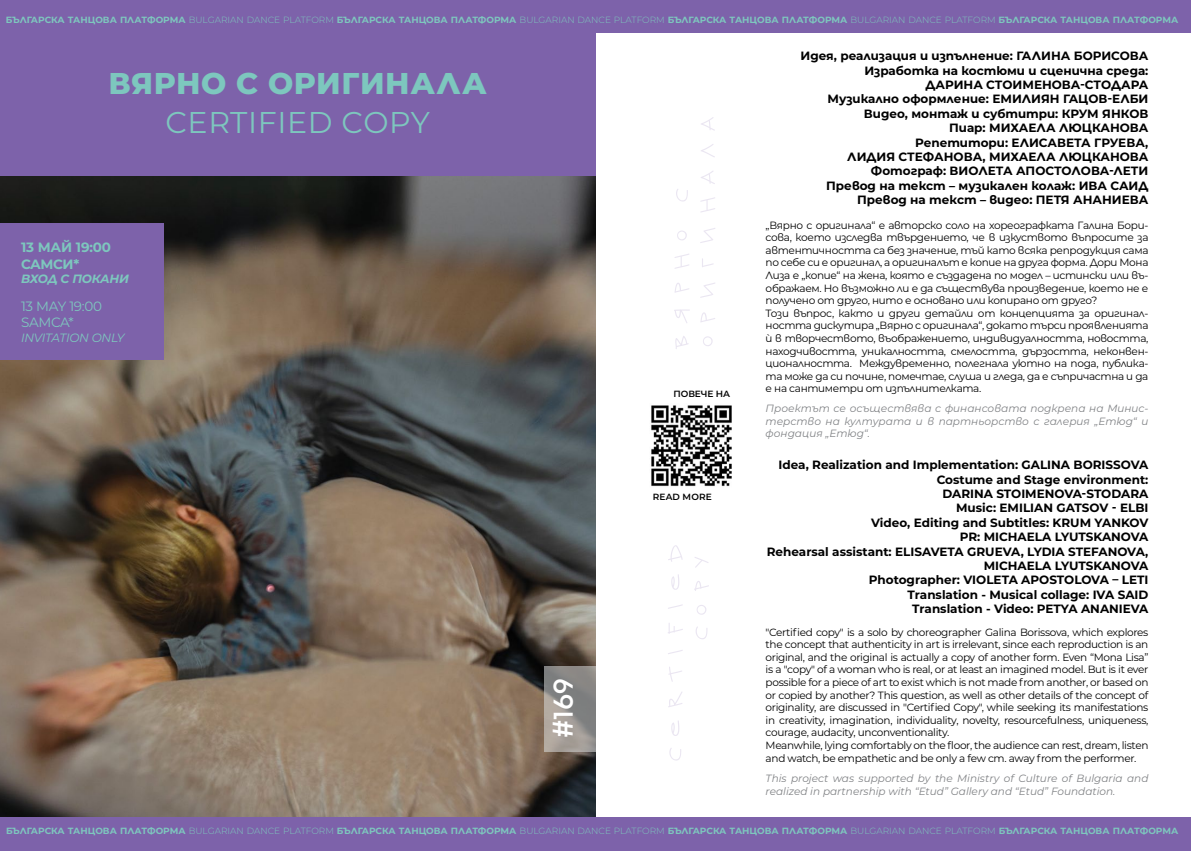
<style>
.page{position:relative;width:1191px;height:851px;background:#fff}
.page>*{position:absolute;margin:0;border:0;box-sizing:border-box;transform-origin:0 0}
.t1{font:800 30px "Montserrat";letter-spacing:.02em;color:#7dc7be}
.t2{font:30px "Montserrat";letter-spacing:.02em;color:#7dc7be}
.t3{font:600 28.5px "Mont";color:#fff}
.t4{font:700 13.5px/16.2px "Montserrat";letter-spacing:-.01em;color:#7dc7be}
.t5{font:13.5px/16.2px "Montserrat";letter-spacing:-.02em;color:#7dc7be}
.t6{font:700 12px/14.4px "Montserrat";color:#000;text-align:right}
.t7{font:italic 12px "Montserrat";letter-spacing:-.02em;color:#7dc7be}
.t8{font:italic 700 12px "Montserrat";letter-spacing:-.025em;color:#7dc7be}
.t9{font:10.5px/12.6px "Montserrat";letter-spacing:-.03em;color:#000}
.t10{font:italic 10.5px/12.6px "Montserrat";color:#808285}
.t11{font:700 9px "Montserrat";color:#7dc7be}
.t12{font:600 9px "Montserrat";color:#000}
.s1{font-weight:300}
</style>
<div class="page">
<img style="left:0;top:175px;width:595px;height:642px">
<div style="left:0;top:30px;width:595px;height:145px;background:#7d62aa"></div>
<img style="left:651px;top:405px;width:81px;height:82px">
<div style="left:0;top:0;width:1191px;height:33px;background:#7d62aa"></div>
<div style="left:0;top:817px;width:1191px;height:33px;background:#7d62aa"></div>
<div style="left:0;top:223px;width:163px;height:137px;background:#7d62aa"></div>
<svg style="left:544px;top:666px;width:51px;height:85px;background:#93908d"></svg>
<svg style="left:694px;top:557px;width:15px;height:82px"></svg>
<svg style="left:668px;top:545px;width:15px;height:215px"></svg>
<svg style="left:700px;top:117px;width:15px;height:229px"></svg>
<svg style="left:674px;top:189px;width:16px;height:160px"></svg>
<p class="t11" style="left:6px;top:14px;width:1173px">БЪЛГАРСКА ТАНЦОВА ПЛАТФОРМА <span class="s1">BULGARIAN DANCE PLATFORM</span> БЪЛГАРСКА ТАНЦОВА ПЛАТФОРМА <span class="s1">BULGARIAN DANCE PLATFORM</span> БЪЛГАРСКА ТАНЦОВА ПЛАТФОРМА <span class="s1">BULGARIAN DANCE PLATFORM</span> БЪЛГАРСКА ТАНЦОВА ПЛАТФОРМА</p>
<h1 class="t1" style="left:109px;top:62px;width:380px">ВЯРНО С ОРИГИНАЛА</h1>
<h1 class="t2" style="left:165px;top:102px;width:266px">CERTIFIED COPY</h1>
<p class="t4" style="left:21px;top:239px;width:92px">13 МАЙ 19:00<br>САМСИ*</p>
<p class="t8" style="left:21px;top:270px;width:109px">ВХОД С ПОКАНИ</p>
<p class="t5" style="left:21px;top:297px;width:83px">13 MAY 19:00<br>SAMCA*</p>
<p class="t7" style="left:21px;top:329px;width:105px">INVITATION ONLY</p>
<h2 class="t3" style="left:544px;top:738px;width:62px;rotate:-90deg">#169</h2>
<p class="t12" style="left:673px;top:387px;width:58px">ПОВЕЧЕ НА</p>
<p class="t12" style="left:653px;top:490px;width:60px">READ MORE</p>
<p class="t6" style="left:800px;top:48px;width:349px">Идея, реализация и изпълнение: ГАЛИНА БОРИСОВА Изработка на костюми и сценична среда:<br>ДАРИНА СТОИМЕНОВА-СТОДАРА<br>Музикално оформление: ЕМИЛИЯН ГАЦОВ-ЕЛБИ Видео, монтаж и субтитри: КРУМ ЯНКОВ<br>Пиар: МИХАЕЛА ЛЮЦКАНОВА<br>Репетитори: ЕЛИСАВЕТА ГРУЕВА,<br>ЛИДИЯ СТЕФАНОВА, МИХАЕЛА ЛЮЦКАНОВА Фотограф: ВИОЛЕТА АПОСТОЛОВА-ЛЕТИ<br>Превод на текст – музикален колаж: ИВА САИД Превод на текст – видео: ПЕТЯ АНАНИЕВА</p>
<p class="t9" style="left:765px;top:218px;width:384px">„Вярно с оригинала“ е авторско соло на хореографката Галина Бори&shy;сова, което изследва твърдението, че в изкуството въпросите за автентичността са без значение, тъй като всяка репродукция сама по себе си е оригинал, а оригиналът е копие на друга форма. Дори Мона Лиза е „копие“ на жена, която е създадена по модел – истински или въ&shy;ображаем. Но възможно ли е да съществува произведение, което не е получено от друго, нито е основано или копирано от друго?<br>Този въпрос, както и други детайли от концепцията за оригинал&shy;ността дискутира „Вярно с оригинала“, докато търси проявленията ѝ в творчеството, въображението, индивидуалността, новостта, находчивостта, уникалността, смелостта, дързостта, неконвен&shy;ционалността. Междувременно, полегнала уютно на пода, публика&shy;та може да си почине, помечтае, слуша и гледа, да е съпричастна и да е на сантиметри от изпълнителката.</p>
<p class="t10" style="left:765px;top:402px;width:384px;text-align:justify">Проектът се осъществява с финансовата подкрепа на Минис&shy;терство на културата и в партньорство с галерия „Етюд“ и фондация „Етюд“.</p>
<p class="t6" style="left:767px;top:457px;width:383px">Idea, Realization and Implementation: GALINA BORISSOVA Costume and Stage environment:<br>DARINA STOIMENOVA-STODARA<br>Music: EMILIAN GATSOV - ELBI<br>Video, Editing and Subtitles: KRUM YANKOV<br>PR: MICHAELA LYUTSKANOVA<br>Rehearsal assistant: ELISAVETA GRUEVA, LYDIA STEFANOVA, MICHAELA LYUTSKANOVA<br>Photographer: VIOLETA APOSTOLOVA – LETI<br>Translation - Musical collage: IVA SAID<br>Translation - Video: PETYA ANANIEVA</p>
<p class="t9" style="left:765px;top:625px;width:384px">"Certified copy" is a solo by choreographer Galina Borissova, which explores the concept that authenticity in art is irrelevant, since each reproduction is an original, and the original is actually a copy of another form. Even “Mona Lisa” is a "copy" of a woman who is real, or at least an imagined model. But is it ever possible for a piece of art to exist which is not made from another, or based on or copied by another? This question, as well as other details of the concept of originality, are discussed in "Certified Copy", while seeking its manifestations in creativity, imagination, individuality, novelty, resourcefulness, uniqueness, courage, audacity, unconventionality.<br>Meanwhile, lying comfortably on the floor, the audience can rest, dream, listen and watch, be empathetic and be only a few cm. away from the performer.</p>
<p class="t10" style="left:765px;top:772px;width:384px">This project was supported by the Ministry of Culture of Bulgaria and realized in partnership with “Etud” Gallery and “Etud” Foundation.</p>
<p class="t11" style="left:6px;top:823px;width:1173px">БЪЛГАРСКА ТАНЦОВА ПЛАТФОРМА <span class="s1">BULGARIAN DANCE PLATFORM</span> БЪЛГАРСКА ТАНЦОВА ПЛАТФОРМА <span class="s1">BULGARIAN DANCE PLATFORM</span> БЪЛГАРСКА ТАНЦОВА ПЛАТФОРМА <span class="s1">BULGARIAN DANCE PLATFORM</span> БЪЛГАРСКА ТАНЦОВА ПЛАТФОРМА</p>
</div>
